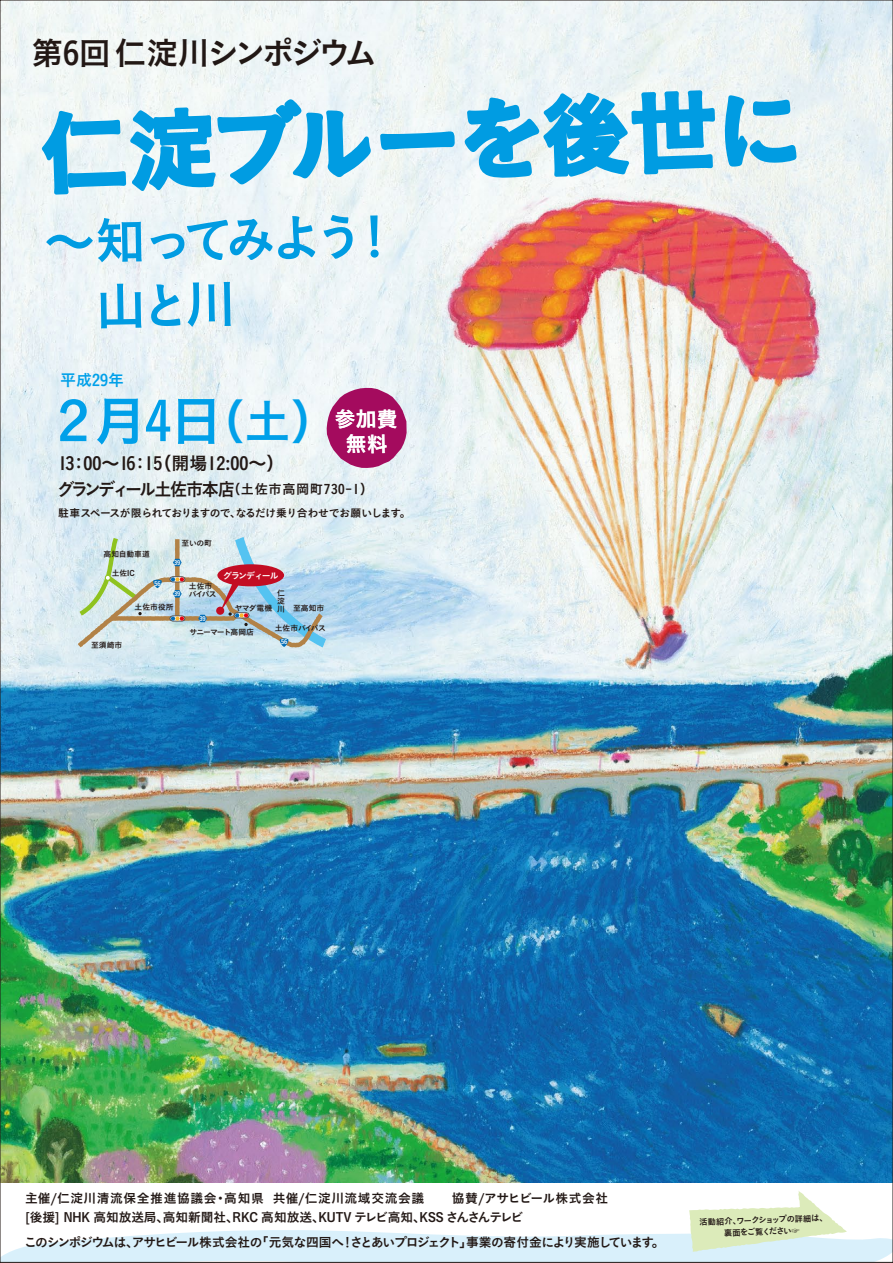
<style>
.page{position:relative;width:893px;height:1263px;background:#fff}
.page>*{position:absolute;margin:0;border:0;box-sizing:border-box;transform-origin:0 0}
.t1{font:88.2px "Koburina Go Std W6";color:#009ce2}
.t2{font:54px "Koburina Go Std W6";color:#00a0e9}
.t3{font:51px/65.1px "Koburina Go Std W6";color:#009ce2}
.t4{font:31.95px "Koburina Go Std W6";letter-spacing:-.075em;color:#221815}
.t5{font:18px "Koburina Go Std W6";color:#221815}
.t6{font:15.9px "Koburina Go Std W6";color:#00a0e9}
.t7{font:13.2px "Koburina Go Std W6";letter-spacing:.05em;color:#221815}
.t8{font:12.75px/19.6px "Koburina Go Std W6";letter-spacing:-.005em;color:#221815}
.t9{font:12.75px "Koburina Go Std W6";letter-spacing:-.1em;color:#221815}
.t10{font:10.8px "Koburina Go Std W6";letter-spacing:-.055em;color:#221815}
.t11{font:9px "Koburina Go Std W6";letter-spacing:-.11em;color:#fff}
.t12{font:8.25px/11.6px "Koburina Go Std W6";color:#221815;text-align:center}
.t13{font:7.8px/7.8px "Koburina Go Std W6";letter-spacing:-.005em;color:#221815;text-align:justify}
.t14{font:7.8px "Koburina Go Std W6";letter-spacing:-.115em;color:#221815}
.t15{font:7.8px "Koburina Go Std W6";letter-spacing:-.055em;color:#221815}
.t16{font:6.3px "Koburina Go Std W6";color:#fff}
.s1{font-size:46.8px}
.s2{font-size:18px}
</style>
<div class="page">
<img style="left:0;top:2px;width:893px;height:1261px">
<svg style="left:38px;top:0;width:679px;height:468px"></svg>
<h3 class="t4" style="left:31px;top:28px;width:347px">第6回仁淀川シンポジウム</h3>
<h1 class="t1" style="left:38px;top:86px;width:765px;rotate:-2deg">仁淀ブルーを後世に</h1>
<h3 class="t3" style="left:94px;top:210px;width:307px;text-indent:-50px;rotate:-1deg">～知ってみよう！山と川</h3>
<p class="t6" style="left:60px;top:367px;width:65px">平成29年</p>
<h2 class="t2" style="left:46px;top:379px;width:293px">２月4日<span class="s1">（土）</span></h2>
<h3 class="t5" style="left:58px;top:449px;width:228px">13：00～16：15（開場12:00～）</h3>
<p class="t7" style="left:58px;top:479px;width:317px"><span class="s2">グランディール土佐市本店</span>（土佐市高岡町730-1）</p>
<p class="t10" style="left:58px;top:505px;width:354px">駐車スペースが限られておりますので、なるだけ乗り合わせでお願いします。</p>
<p class="t13" style="left:182px;top:539px;width:32px">至いの町</p>
<p class="t13" style="left:104px;top:550px;width:48px">高知自動車道</p>
<p class="t13" style="left:112px;top:569px;width:25px">土佐IC</p>
<p class="t16" style="left:174px;top:558px;width:8px">39</p>
<p class="t16" style="left:174px;top:589px;width:8px">39</p>
<p class="t11" style="left:223px;top:568px;width:57px">グランディール</p>
<p class="t16" style="left:154px;top:578px;width:8px">56</p>
<p class="t13" style="left:189px;top:582px;width:25px">土佐市</p>
<p class="t13" style="left:277px;top:590px;width:9px">仁淀川</p>
<p class="t13" style="left:189px;top:590px;width:29px">バイパス</p>
<p class="t13" style="left:135px;top:604px;width:41px">土佐市役所</p>
<p class="t13" style="left:235px;top:604px;width:39px">ヤマダ電機</p>
<p class="t16" style="left:199px;top:613px;width:8px">39</p>
<p class="t13" style="left:293px;top:604px;width:33px">至高知市</p>
<p class="t13" style="left:91px;top:641px;width:33px">至須崎市</p>
<p class="t14" style="left:190px;top:626px;width:66px">サニーマート高岡店</p>
<p class="t15" style="left:275px;top:622px;width:53px">土佐市バイパス</p>
<p class="t16" style="left:281px;top:637px;width:8px">56</p>
<p class="t8" style="left:25px;top:1188px;width:598px">主催/仁淀川清流保全推進協議会・高知県 共催/仁淀川流域交流会議　　協賛/アサヒビール株式会社　[後援] NHK 高知放送局、高知新聞社、RKC 高知放送、KUTV テレビ高知、KSS さんさんテレビ</p>
<p class="t9" style="left:24px;top:1232px;width:642px">このシンポジウムは、アサヒビール株式会社の「元気な四国へ！さとあいプロジェクト」事業の寄付金により実施しています。</p>
<p class="t12" style="left:699px;top:1216px;width:130px;rotate:-2deg">活動紹介、ワークショップの詳細は、裏面をご覧ください☞</p>
</div>
